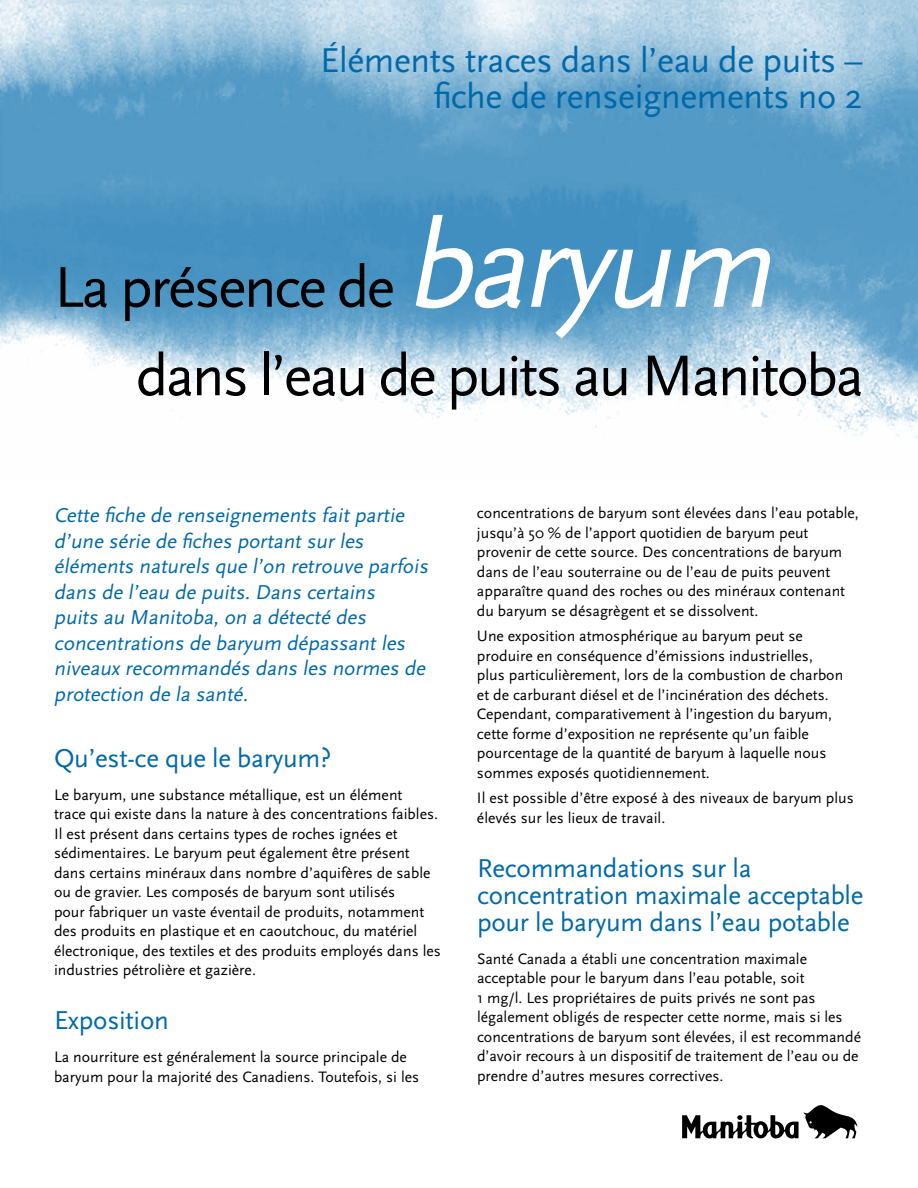
<style>
.page{position:relative;width:918px;height:1188px;background:#fff}
.page>*{position:absolute;margin:0;border:0;box-sizing:border-box;transform-origin:0 0}
.t1{font:60px/88.5px "Scala Sans";letter-spacing:-.04em;color:#000}
.t2{font:36px/36px "Scala Sans";letter-spacing:-.01em;color:#0069aa;text-align:right}
.t3{font:27px/27px "Scala Sans";letter-spacing:-.01em;color:#0069aa}
.t4{font:italic 21px/25.5px "Scala Sans";color:#0069aa}
.t5{font:15.75px/19.5px "Scala Sans";color:#000}
.s1{font-style:italic;font-size:126px;color:#fff}
</style>
<div class="page">
<img style="left:0;top:0;width:918px;height:439px">
<svg style="left:682px;top:1105px;width:175px;height:33px"></svg>
<h2 class="t2" style="left:320px;top:43px;width:544px">Éléments traces dans l’eau de puits – fiche de renseignements no 2</h2>
<h1 class="t1" style="left:136px;top:244px;width:730px;text-indent:-82px">La présence de <span class="s1">baryum </span>dans l’eau de puits au Manitoba</h1>
<p class="t4" style="left:54px;top:503px;width:379px">Cette fiche de renseignements fait partie d’une série de fiches portant sur les éléments naturels que l’on retrouve parfois dans de l’eau de puits. Dans certains<br>puits au Manitoba, on a détecté des concentrations de baryum dépassant les niveaux recommandés dans les normes de protection de la santé.</p>
<h3 class="t3" style="left:54px;top:745px;width:279px">Qu’est-ce que le baryum?</h3>
<p class="t5" style="left:54px;top:785px;width:388px">Le baryum, une substance métallique, est un élément<br>trace qui existe dans la nature à des concentrations faibles.<br>Il est présent dans certains types de roches ignées et sédimentaires. Le baryum peut également être présent dans certains minéraux dans nombre d’aquifères de sable ou de gravier. Les composés de baryum sont utilisés<br>pour fabriquer un vaste éventail de produits, notamment des produits en plastique et en caoutchouc, du matériel électronique, des textiles et des produits employés dans les industries pétrolière et gazière.</p>
<h3 class="t3" style="left:54px;top:1007px;width:116px">Exposition</h3>
<p class="t5" style="left:54px;top:1048px;width:367px">La nourriture est généralement la source principale de baryum pour la majorité des Canadiens. Toutefois, si les</p>
<p class="t5" style="left:477px;top:504px;width:383px">concentrations de baryum sont élevées dans l’eau potable, jusqu’à 50 % de l’apport quotidien de baryum peut provenir de cette source. Des concentrations de baryum dans de l’eau souterraine ou de l’eau de puits peuvent apparaître quand des roches ou des minéraux contenant du baryum se désagrègent et se dissolvent.</p>
<p class="t5" style="left:477px;top:627px;width:368px">Une exposition atmosphérique au baryum peut se produire en conséquence d’émissions industrielles, plus particulièrement, lors de la combustion de charbon et de carburant diésel et de l’incinération des déchets.<br>Cependant, comparativement à l’ingestion du baryum, cette forme d’exposition ne représente qu’un faible pourcentage de la quantité de baryum à laquelle nous sommes exposés quotidiennement.</p>
<p class="t5" style="left:477px;top:789px;width:378px">Il est possible d’être exposé à des niveaux de baryum plus élevés sur les lieux de travail.</p>
<h3 class="t3" style="left:477px;top:855px;width:388px">Recommandations sur la concentration maximale acceptable pour le baryum dans l’eau potable</h3>
<p class="t5" style="left:477px;top:949px;width:386px">Santé Canada a établi une concentration maximale acceptable pour le baryum dans l’eau potable, soit<br>1 mg/l. Les propriétaires de puits privés ne sont pas légalement obligés de respecter cette norme, mais si les concentrations de baryum sont élevées, il est recommandé d’avoir recours à un dispositif de traitement de l’eau ou de prendre d’autres mesures correctives.</p>
</div>
